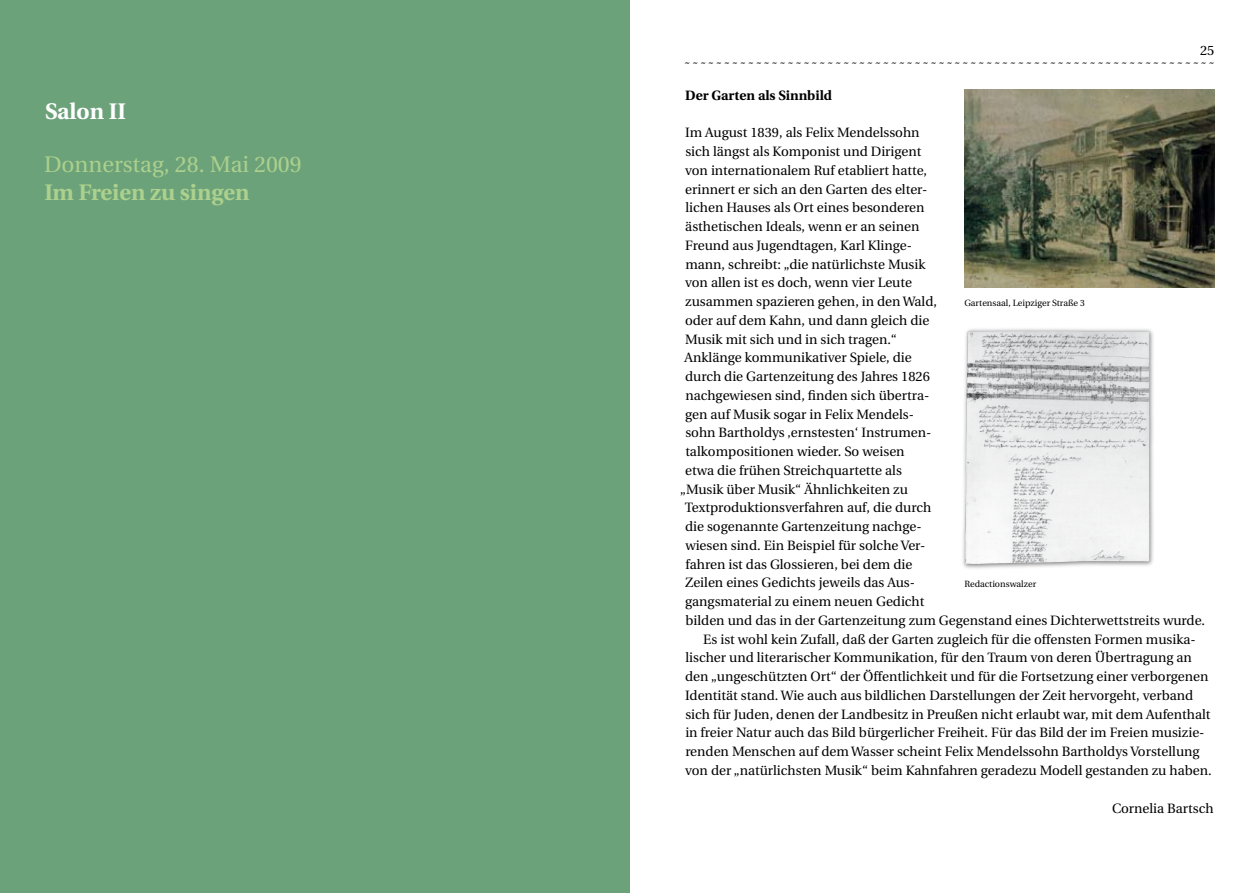
<style>
.page{position:relative;width:1259px;height:893px;background:#fff}
.page>*{position:absolute;margin:0;border:0;box-sizing:border-box;transform-origin:0 0}
.t1{font:22.5px "Utopia";color:#acd08d}
.t2{font:700 22.5px "Utopia";color:#acd08d}
.t3{font:700 22.5px "Utopia";color:#fff}
.t4{font:13.5px "Utopia";color:#000}
.t5{font:700 13.5px "Utopia";color:#000}
.t6{font:12.75px "Utopia";color:#000}
.t7{font:9px "Utopia";color:#000}
</style>
<div class="page">
<div style="left:0;top:0;width:629px;height:893px;background:#6ca27a"></div>
<img style="left:964px;top:89px;width:250px;height:198px">
<div style="left:960px;top:327px;width:196px;height:243px;background:#000;opacity:.5"></div>
<img style="left:967px;top:331px;width:182px;height:186px">
<h1 class="t3" style="left:45px;top:98px;width:82px">Salon II</h1>
<h1 class="t1" style="left:44px;top:152px;width:259px">Donnerstag, 28. Mai 2009</h1>
<h1 class="t2" style="left:44px;top:180px;width:207px">Im Freien zu singen</h1>
<p class="t4" style="left:1200px;top:43px;width:16px">25</p>
<p class="t6" style="left:685px;top:59px;width:531px">˜ ˜ ˜ ˜ ˜ ˜ ˜ ˜ ˜ ˜ ˜ ˜ ˜ ˜ ˜ ˜ ˜ ˜ ˜ ˜ ˜ ˜ ˜ ˜ ˜ ˜ ˜ ˜ ˜ ˜ ˜ ˜ ˜ ˜ ˜ ˜ ˜ ˜ ˜ ˜ ˜ ˜ ˜ ˜ ˜ ˜ ˜ ˜ ˜ ˜ ˜ ˜ ˜ ˜ ˜ ˜ ˜ ˜ ˜ ˜ ˜ ˜ ˜ ˜ ˜ ˜ ˜</p>
<p class="t5" style="left:685px;top:88px;width:148px">Der Garten als Sinnbild</p>
<p class="t4" style="left:685px;top:125px;width:236px">Im August 1 839, als Felix Mendelssohn</p>
<p class="t4" style="left:685px;top:144px;width:238px">sich längst als Komponist und Dirigent</p>
<p class="t4" style="left:685px;top:163px;width:243px">von internationalem Ruf etabliert hatte,</p>
<p class="t4" style="left:685px;top:182px;width:244px">erinnert er sich an den Garten des elter-</p>
<p class="t4" style="left:685px;top:200px;width:240px">lichen Hauses als Ort eines besonderen</p>
<p class="t4" style="left:685px;top:219px;width:235px">ästhetischen Ideals, wenn er an seinen</p>
<p class="t4" style="left:685px;top:238px;width:228px">Freund aus Jugendtagen, Karl Klinge-</p>
<p class="t4" style="left:685px;top:257px;width:242px">mann, schreibt: „die natürlichste Musik</p>
<p class="t4" style="left:685px;top:275px;width:228px">von allen ist es doch, wenn vier Leute</p>
<p class="t4" style="left:685px;top:294px;width:253px">zusammen spazieren gehen, in den Wald,</p>
<p class="t4" style="left:685px;top:313px;width:246px">oder auf dem Kahn, und dann gleich die</p>
<p class="t4" style="left:685px;top:332px;width:213px">Musik mit sich und in sich tragen.“</p>
<p class="t4" style="left:684px;top:350px;width:229px">Anklän-ge kommunikativer Spiele, die</p>
<p class="t4" style="left:685px;top:369px;width:246px">durch die Gartenzeitung des Jahres 1 826</p>
<p class="t4" style="left:685px;top:388px;width:245px">nachgewiesen sind, finden sich übertra-</p>
<p class="t4" style="left:685px;top:407px;width:230px">gen auf Musik sogar in Felix Mendels-</p>
<p class="t4" style="left:685px;top:425px;width:248px">sohn Bartholdys ‚ernstesten‘ Instrumen-</p>
<p class="t4" style="left:685px;top:444px;width:221px">talkompositionen wieder. So weisen</p>
<p class="t4" style="left:685px;top:463px;width:218px">etwa die frühen Streichquartette als</p>
<p class="t4" style="left:680px;top:482px;width:229px">„Musik über Musik“ Ähnlichkeiten zu</p>
<p class="t4" style="left:685px;top:500px;width:248px">Textproduktionsverfahren auf, die durch</p>
<p class="t4" style="left:685px;top:519px;width:238px">die sogenannte Gartenzeitung nachge-</p>
<p class="t4" style="left:685px;top:538px;width:242px">wiesen sind. Ein Beispiel für solche Ver-</p>
<p class="t4" style="left:685px;top:557px;width:228px">fahren ist das Glossieren, bei dem die</p>
<p class="t4" style="left:685px;top:575px;width:231px">Zeilen eines Gedichts jeweils das Aus-</p>
<p class="t4" style="left:685px;top:594px;width:241px">gangsmaterial zu einem neuen Gedicht</p>
<p class="t4" style="left:685px;top:613px;width:521px">bilden und das in der Gartenzeitung zum Gegenstand eines Dichterwettstreits wurde.</p>
<p class="t4" style="left:703px;top:632px;width:494px">Es ist wohl kein Zufall, daß der Garten zugleich für die offensten Formen musika-</p>
<p class="t4" style="left:685px;top:650px;width:508px">lischer und literarischer Kommunikation, für den Traum von deren Übertragung an</p>
<p class="t4" style="left:685px;top:669px;width:525px">den „ungeschützten Ort“ der Öffentlichkeit und für die Fortsetzung einer verborgenen</p>
<p class="t4" style="left:685px;top:688px;width:509px">Identität stand. Wie auch aus bildlichen Darstellungen der Zeit hervorgeht, verband</p>
<p class="t4" style="left:685px;top:707px;width:527px">sich für Juden, denen der Landbesitz in Preußen nicht erlaubt war, mit dem Aufenthalt</p>
<p class="t4" style="left:685px;top:725px;width:521px">in freier Natur auch das Bild bürgerlicher Freiheit. Für das Bild der im Freien musizie-</p>
<p class="t4" style="left:685px;top:744px;width:516px">renden Menschen auf dem Wasser scheint Felix Mendelssohn Bartholdys Vorstellung</p>
<p class="t4" style="left:685px;top:763px;width:528px">von der „natürlichsten Musik“ beim Kahnfahren geradezu Modell gestanden zu haben.</p>
<p class="t4" style="left:1112px;top:800px;width:103px">Cornelia Bartsch</p>
<p class="t7" style="left:964px;top:298px;width:122px">Gartensaal, Leipziger Straße 3</p>
<p class="t7" style="left:964px;top:579px;width:73px">Redactionswalzer</p>
</div>
